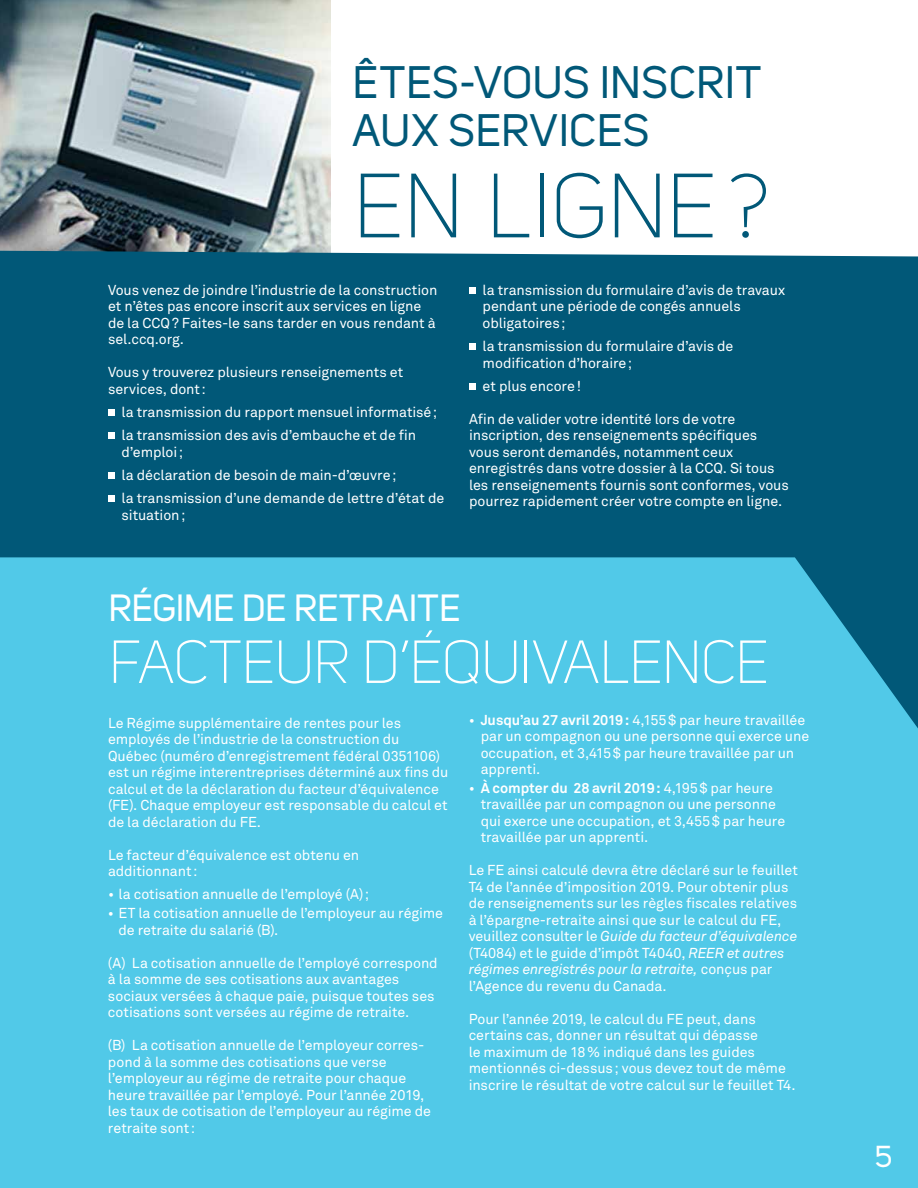
<style>
.page{position:relative;width:918px;height:1188px;background:#fff}
.page>*{position:absolute;margin:0;border:0;box-sizing:border-box;transform-origin:0 0}
.t1{font:300 90px "Uni Sans";letter-spacing:-.005em;color:#015878}
.t2{font:300 60px "Uni Sans";letter-spacing:-.02em;color:#fff}
.t3{font:45px/48px "Uni Sans";letter-spacing:.015em;color:#015878}
.t4{font:37.5px "Uni Sans";color:#fff}
.t5{font:30px "Uni Sans";color:#fff}
.t6{font:14.25px/16.5px "Akkurat Pro";letter-spacing:-.005em;color:#fff}
.s1{font-weight:700}
.s2{font-style:italic}
</style>
<div class="page">
<img style="left:0;top:0;width:331px;height:251px">
<div style="left:0;top:251px;width:918px;height:306px;background:#015878"></div>
<div style="left:0;top:557px;width:918px;height:631px;background:#51c9e8"></div>
<div style="left:108px;top:409px;width:6px;height:7px;background:#fff"></div>
<svg style="left:108px;top:433px;width:6px;height:6px"></svg>
<div style="left:108px;top:472px;width:6px;height:7px;background:#fff"></div>
<svg style="left:108px;top:496px;width:6px;height:6px"></svg>
<svg style="left:469px;top:287px;width:6px;height:6px"></svg>
<div style="left:469px;top:343px;width:6px;height:7px;background:#fff"></div>
<svg style="left:469px;top:383px;width:6px;height:6px"></svg>
<h3 class="t3" style="left:353px;top:59px;width:410px">ÊTES-VOUS INSCRIT<br>AUX SERVICES</h3>
<h1 class="t1" style="left:353px;top:154px;width:418px">EN LIGNE?</h1>
<p class="t6" style="left:108px;top:282px;width:331px">Vous venez de joindre l’industrie de la construction et n’êtes pas encore inscrit aux services en ligne de la CCQ? Faites-le sans tarder en vous rendant à sel.ccq.org.</p>
<p class="t6" style="left:108px;top:364px;width:297px">Vous y trouverez plusieurs renseignements et services, dont:</p>
<p class="t6" style="left:121px;top:400px;width:317px;line-height:23.2px">la transmission du rapport mensuel informatisé; la transmission des avis d’embauche et de fin</p>
<p class="t6" style="left:121px;top:440px;width:324px;line-height:23.2px">d’emploi;<br>la déclaration de besoin de main-d’œuvre;<br>la transmission d’une demande de lettre d’état de</p>
<p class="t6" style="left:121px;top:507px;width:65px">situation;</p>
<p class="t6" style="left:483px;top:282px;width:304px">la transmission du formulaire d’avis de travaux pendant une période de congés annuels obligatoires;</p>
<p class="t6" style="left:483px;top:338px;width:252px">la transmission du formulaire d’avis de modification d’horaire;</p>
<p class="t6" style="left:483px;top:378px;width:100px">et plus encore!</p>
<p class="t6" style="left:469px;top:411px;width:321px">Afin de valider votre identité lors de votre inscription, des renseignements spécifiques vous seront demandés, notamment ceux enregistrés dans votre dossier à la CCQ. Si tous les renseignements fournis sont conformes, vous pourrez rapidement créer votre compte en ligne.</p>
<h3 class="t4" style="left:108px;top:587px;width:354px">RÉGIME DE RETRAITE</h3>
<h2 class="t2" style="left:109px;top:628px;width:662px">FACTEUR D’ÉQUIVALENCE</h2>
<p class="t6" style="left:481px;top:712px;width:330px;text-indent:-12px">• <span class="s1">Jusqu’au 27 avril 2019:</span> 4,155$ par heure travaillée par un compagnon ou une personne qui exerce une occupation, et 3,415$ par heure travaillée par un apprenti.</p>
<p class="t6" style="left:481px;top:780px;width:306px;text-indent:-12px">• <span class="s1">À compter du 28 avril 2019:</span> 4,195$ par heure travaillée par un compagnon ou une personne qui exerce une occupation, et 3,455$ par heure travaillée par un apprenti.</p>
<p class="t6" style="left:469px;top:862px;width:331px">Le FE ainsi calculé devra être déclaré sur le feuillet T4 de l’année d’imposition 2019. Pour obtenir plus de renseignements sur les règles fiscales relatives à l’épargne-retraite ainsi que sur le calcul du FE, veuillez consulter le <span class="s2">Guide du facteur d’équivalence </span>(T4084) et le guide d’impôt T4040, <span class="s2">REER et autres régimes enregistrés pour la retraite,</span> conçus par l’Agence du revenu du Canada.</p>
<p class="t6" style="left:469px;top:1011px;width:328px">Pour l’année 2019, le calcul du FE peut, dans certains cas, donner un résultat qui dépasse<br>le maximum de 18% indiqué dans les guides mentionnés ci-dessus; vous devez tout de même inscrire le résultat de votre calcul sur le feuillet T4.</p>
<p class="t6" style="left:108px;top:715px;width:342px">Le Régime supplémentaire de rentes pour les employés de l’industrie de la construction du Québec (numéro d’enregistrement fédéral 0351106) est un régime interentreprises déterminé aux fins du calcul et de la déclaration du facteur d’équivalence (FE). Chaque employeur est responsable du calcul et de la déclaration du FE.</p>
<p class="t6" style="left:108px;top:847px;width:253px">Le facteur d’équivalence est obtenu en additionnant:</p>
<p class="t6" style="left:108px;top:886px;width:263px">• la cotisation annuelle de l’employé (A);</p>
<p class="t6" style="left:119px;top:905px;width:326px;text-indent:-11px">• ET la cotisation annuelle de l’employeur au régime de retraite du salarié (B).</p>
<p class="t6" style="left:108px;top:954px;width:331px">(A) La cotisation annuelle de l’employé correspond à la somme de ses cotisations aux avantages sociaux versées à chaque paie, puisque toutes ses cotisations sont versées au régime de retraite.</p>
<p class="t6" style="left:108px;top:1037px;width:325px">(B) La cotisation annuelle de l’employeur corres&shy;pond à la somme des cotisations que verse l’employeur au régime de retraite pour chaque heure travaillée par l’employé. Pour l’année 2019, les taux de cotisation de l’employeur au régime de retraite sont:</p>
<h3 class="t5" style="left:875px;top:1129px;width:19px">5</h3>
<h3 class="t5" style="left:875px;top:1139px;width:19px">5</h3>
</div>
